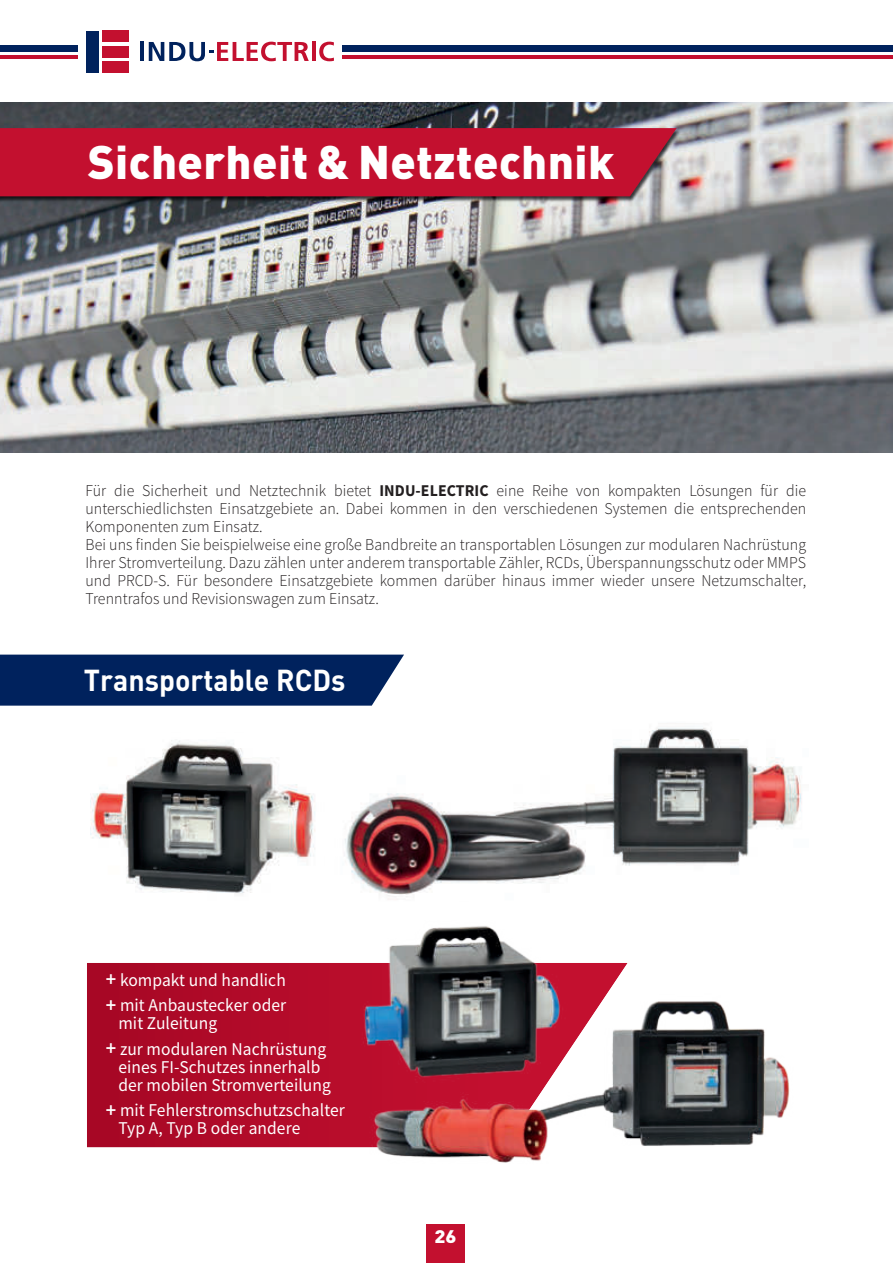
<style>
.page{position:relative;width:893px;height:1263px;background:#fff}
.page>*{position:absolute;margin:0;border:0;box-sizing:border-box;transform-origin:0 0}
.t1{font:900 46.5px "DIN";letter-spacing:.01em;color:#fff}
.t2{font:700 29.85px "DIN";color:#fff;scale:.95 1}
.t3{font:18px/25.5px "Source Sans Pro";letter-spacing:.005em;color:#fff}
.t4{font:900 18px "DIN";color:#fff;scale:1.1 1}
.t5{font:300 16.5px/18px "Source Sans Pro";letter-spacing:.005em;color:#231f20;scale:.96 1}
.s1{font-weight:700}
.s2{font-weight:600;font-size:21px}
</style>
<div class="page">
<img style="left:0;top:103px;width:893px;height:350px">
<img style="left:91px;top:728px;width:711px;height:435px">
<div style="left:426px;top:1224px;width:39px;height:39px;background:#c3102f"></div>
<div style="left:342px;top:45px;width:551px;height:7px;background:#00225d"></div>
<hr style="left:342px;top:56px;width:551px;height:3px;background:#c3102f">
<div style="left:0;top:45px;width:77px;height:7px;background:#00225d"></div>
<hr style="left:0;top:56px;width:77px;height:3px;background:#c3102f">
<div style="left:86px;top:31px;width:12px;height:41px;background:#00225d"></div>
<div style="left:102px;top:31px;width:26px;height:11px;background:#c3102f"></div>
<div style="left:102px;top:46px;width:26px;height:11px;background:#c3102f"></div>
<div style="left:102px;top:61px;width:26px;height:11px;background:#c3102f"></div>
<hr style="left:140px;top:42px;width:4px;height:19px;background:#00225d">
<hr style="left:312px;top:42px;width:4px;height:19px;background:#c3102f">
<svg style="left:319px;top:42px;width:15px;height:19px"></svg>
<svg style="left:149px;top:42px;width:160px;height:19px"></svg>
<img style="left:0;top:127px;width:682px;height:77px">
<div style="left:0;top:128px;width:677px;height:68px;background:#c3102f"></div>
<div style="left:0;top:655px;width:404px;height:51px;background:#00225d"></div>
<h1 class="t1" style="left:88px;top:136px;width:528px">Sicherheit &amp; Netztechnik</h1>
<p class="t5" style="left:85px;top:483px;width:752px">Für die Sicherheit und Netztechnik bietet <span class="s1">INDU-ELECTRIC</span> eine Reihe von kompakten Lösungen für die unterschiedlichsten Einsatzgebiete an. Dabei kommen in den verschiedenen Systemen die entsprechenden Komponenten zum Einsatz.<br>Bei uns finden Sie beispielweise eine große Bandbreite an transportablen Lösungen zur modularen Nachrüstung Ihrer Stromverteilung. Dazu zählen unter anderem transportable Zähler, RCDs, Überspannungsschutz oder MMPS und PRCD-S. Für besondere Einsatzgebiete kommen darüber hinaus immer wieder unsere Netzumschalter, Trenntrafos und Revisionswagen zum Einsatz.</p>
<h2 class="t2" style="left:84px;top:663px;width:277px">Transportable RCDs</h2>
<p class="t3" style="left:106px;top:968px;width:182px"><span class="s2">+</span> kompakt und handlich <span class="s2">+</span> mit Anbaustecker oder</p>
<p class="t3" style="left:106px;top:1012px;width:222px;text-indent:13px">mit Zuleitung<br><span class="s2">+</span> zur modularen Nachrüstung</p>
<p class="t3" style="left:118px;top:1059px;width:214px;line-height:18px">eines FI-Schutzes innerhalb der mobilen Stromverteilung</p>
<p class="t3" style="left:118px;top:1103px;width:228px;line-height:18px;text-indent:-13px"><span class="s2">+</span> mit Fehlerstromschutzschalter<br>Typ A, Typ B oder andere</p>
<p class="t4" style="left:434px;top:1226px;width:22px">26</p>
</div>
